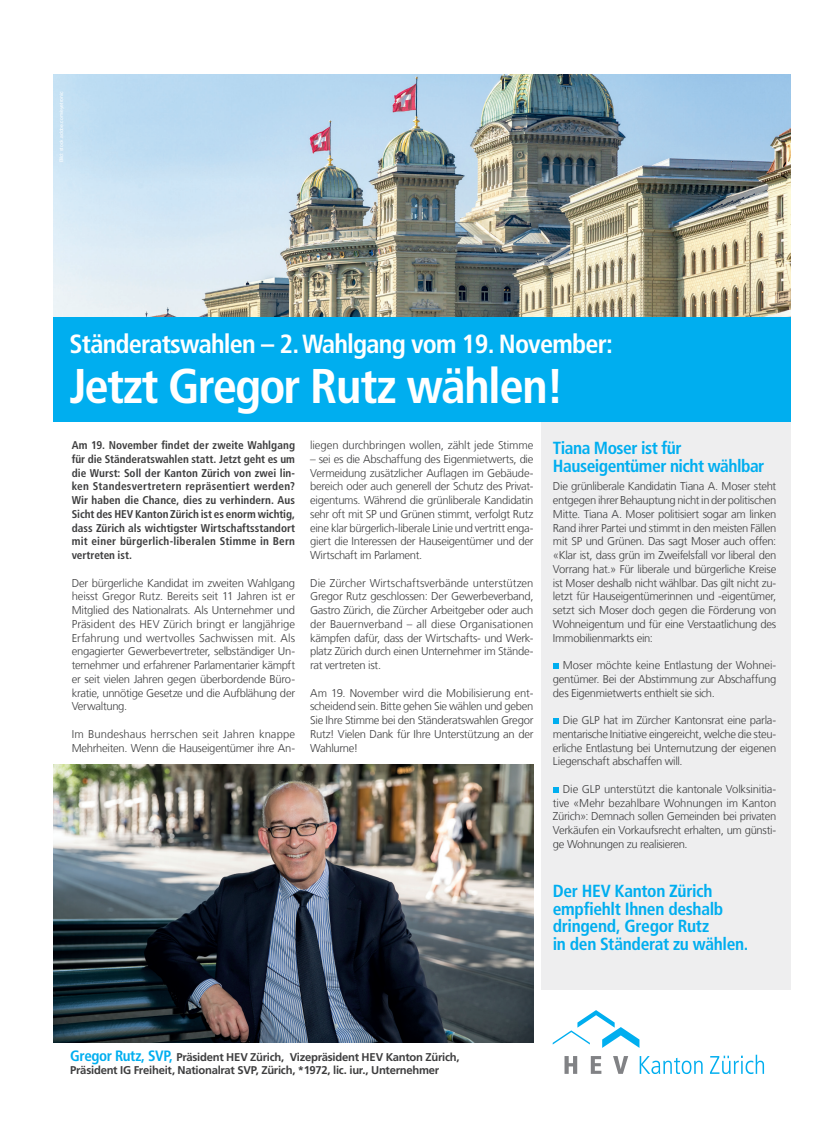
<style>
.page{position:relative;width:833px;height:1134px;background:#fff}
.page>*{position:absolute;margin:0;border:0;box-sizing:border-box;transform-origin:0 0}
.t1{font:700 condensed 48.75px "Frutiger LT Com";letter-spacing:-.03em;color:#fff}
.t2{font:700 condensed 26.25px "Frutiger LT Com";letter-spacing:-.03em;color:#fff}
.t3{font:700 condensed 17.5px/17.5px "Frutiger LT Com";letter-spacing:-.02em;color:#00aeef}
.t4{font:300 11.25px/13.8px "Frutiger LT Com";letter-spacing:-.025em;color:#3e3e3f;text-align:justify}
.t5{font:700 condensed 11.25px/13.8px "Frutiger LT Com";letter-spacing:.01em;color:#3e3e3f;text-align:justify}
.t6{font:700 11.25px/12.5px "Frutiger LT Com";letter-spacing:-.02em;color:#3e3e3f}
.t7{font:5px "Helvetica";color:#fff}
.s1{font-stretch:condensed;font-size:15px;color:#00aeef}
</style>
<div class="page">
<div style="left:540px;top:415px;width:250px;height:574px;background:#eeeeef"></div>
<img style="left:53px;top:764px;width:480px;height:278px">
<img style="left:53px;top:74px;width:737px;height:243px">
<div style="left:53px;top:317px;width:737px;height:105px;background:#00aeef"></div>
<svg style="left:552px;top:1010px;width:87px;height:38px"></svg>
<svg style="left:564px;top:1056px;width:13px;height:18px"></svg>
<svg style="left:591px;top:1056px;width:10px;height:18px"></svg>
<svg style="left:613px;top:1056px;width:15px;height:18px"></svg>
<svg style="left:639px;top:1056px;width:63px;height:18px"></svg>
<svg style="left:710px;top:1055px;width:54px;height:19px"></svg>
<svg style="left:553px;top:663px;width:6px;height:6px"></svg>
<svg style="left:553px;top:718px;width:6px;height:6px"></svg>
<svg style="left:553px;top:787px;width:6px;height:6px"></svg>
<p class="t7" style="left:58px;top:162px;width:72px;rotate:-90deg">Bild: stock.adobe.com/eyetronic</p>
<p class="t2" style="left:70px;top:328px;width:545px">Ständeratswahlen – 2. Wahlgang vom 19. November:</p>
<p class="t1" style="left:70px;top:357px;width:496px">Jetzt Gregor Rutz wählen!</p>
<p class="t3" style="left:553px;top:439px;width:213px">Tiana Moser ist für<br>Hauseigentümer nicht wählbar</p>
<p class="t4" style="left:553px;top:480px;width:225px">Die grünliberale Kandidatin Tiana A. Moser steht entgegen ihrer Behauptung nicht in der politischen Mitte. Tiana A. Moser politisiert sogar am linken Rand ihrer Partei und stimmt in den meisten Fällen mit SP und Grünen. Das sagt Moser auch offen: «Klar ist, dass grün im Zweifelsfall vor liberal den Vorrang hat.» Für liberale und bürgerliche Kreise ist Moser deshalb nicht wählbar. Das gilt nicht zu&shy;letzt für Hauseigentümerinnen und -eigentümer, setzt sich Moser doch gegen die Förderung von Wohneigentum und für eine Verstaatlichung des Immobilienmarkts ein:</p>
<p class="t4" style="left:553px;top:658px;width:225px;text-indent:10px">Moser möchte keine Entlastung der Wohnei&shy;gentümer. Bei der Abstimmung zur Abschaffung des Eigenmietwerts enthielt sie sich.</p>
<p class="t4" style="left:553px;top:713px;width:225px;text-indent:10px">Die GLP hat im Zürcher Kantonsrat eine parla&shy;mentarische Initiative eingereicht, welche die steu&shy;erliche Entlastung bei Unternutzung der eigenen Liegenschaft abschaffen will.</p>
<p class="t4" style="left:553px;top:782px;width:225px;text-indent:10px">Die GLP unterstützt die kantonale Volksinitia&shy;tive «Mehr bezahlbare Wohnungen im Kanton Zürich»: Demnach sollen Gemeinden bei privaten Verkäufen ein Vorkaufsrecht erhalten, um günsti&shy;ge Wohnungen zu realisieren.</p>
<p class="t3" style="left:552px;top:882px;width:197px">Der HEV Kanton Zürich empfiehlt Ihnen deshalb dringend, Gregor Rutz<br>in den Ständerat zu wählen.</p>
<p class="t5" style="left:72px;top:438px;width:225px">Am 19. November findet der zweite Wahlgang für die Ständeratswahlen statt. Jetzt geht es um die Wurst: Soll der Kanton Zürich von zwei lin&shy;ken Standesvertretern repräsentiert werden?<br>Wir haben die Chance, dies zu verhindern. Aus Sicht des HEV Kanton Zürich ist es enorm wichtig, dass Zürich als wichtigster Wirtschaftsstandort mit einer bürgerlich-liberalen Stimme in Bern vertreten ist.</p>
<p class="t4" style="left:72px;top:576px;width:225px">Der bürgerliche Kandidat im zweiten Wahlgang heisst Gregor Rutz. Bereits seit 11 Jahren ist er Mitglied des Nationalrats. Als Unternehmer und Präsident des HEV Zürich bringt er langjährige Erfahrung und wertvolles Sachwissen mit. Als engagierter Gewerbevertreter, selbständiger Un&shy;ternehmer und erfahrener Parlamentarier kämpft er seit vielen Jahren gegen überbordende Büro&shy;kratie, unnötige Gesetze und die Aufblähung der Verwaltung.</p>
<p class="t4" style="left:72px;top:727px;width:225px">Im Bundeshaus herrschen seit Jahren knappe<br>Mehrheiten. Wenn die Hauseigentümer ihre An-</p>
<p class="t4" style="left:310px;top:438px;width:225px">liegen durchbringen wollen, zählt jede Stimme</p>
<p class="t4" style="left:310px;top:452px;width:225px">– sei es die Abschaffung des Eigenmietwerts, die Vermeidung zusätzlicher Auflagen im Gebäude&shy;bereich oder auch generell der Schutz des Privat&shy;eigentums. Während die grünliberale Kandidatin sehr oft mit SP und Grünen stimmt, verfolgt Rutz eine klar bürgerlich-liberale Linie und vertritt enga&shy;giert die Interessen der Hauseigentümer und der Wirtschaft im Parlament.</p>
<p class="t4" style="left:310px;top:576px;width:225px">Die Zürcher Wirtschaftsverbände unterstützen Gregor Rutz geschlossen: Der Gewerbeverband, Gastro Zürich, die Zürcher Arbeitgeber oder auch der Bauernverband – all diese Organisationen kämpfen dafür, dass der Wirtschafts- und Werk&shy;platz Zürich durch einen Unternehmer im Stände&shy;rat vertreten ist.</p>
<p class="t4" style="left:310px;top:686px;width:225px">Am 19. November wird die Mobilisierung ent&shy;scheidend sein. Bitte gehen Sie wählen und geben Sie Ihre Stimme bei den Ständeratswahlen Gregor Rutz! Vielen Dank für Ihre Unterstützung an der Wahlurne!</p>
<p class="t6" style="left:70px;top:1051px;width:391px"><span class="s1">Gregor Rutz, SVP,</span> Präsident HEV Zürich, Vizepräsident HEV Kanton Zürich,<br>Präsident IG Freiheit, Nationalrat SVP, Zürich, *1972, lic. iur., Unternehmer</p>
</div>
